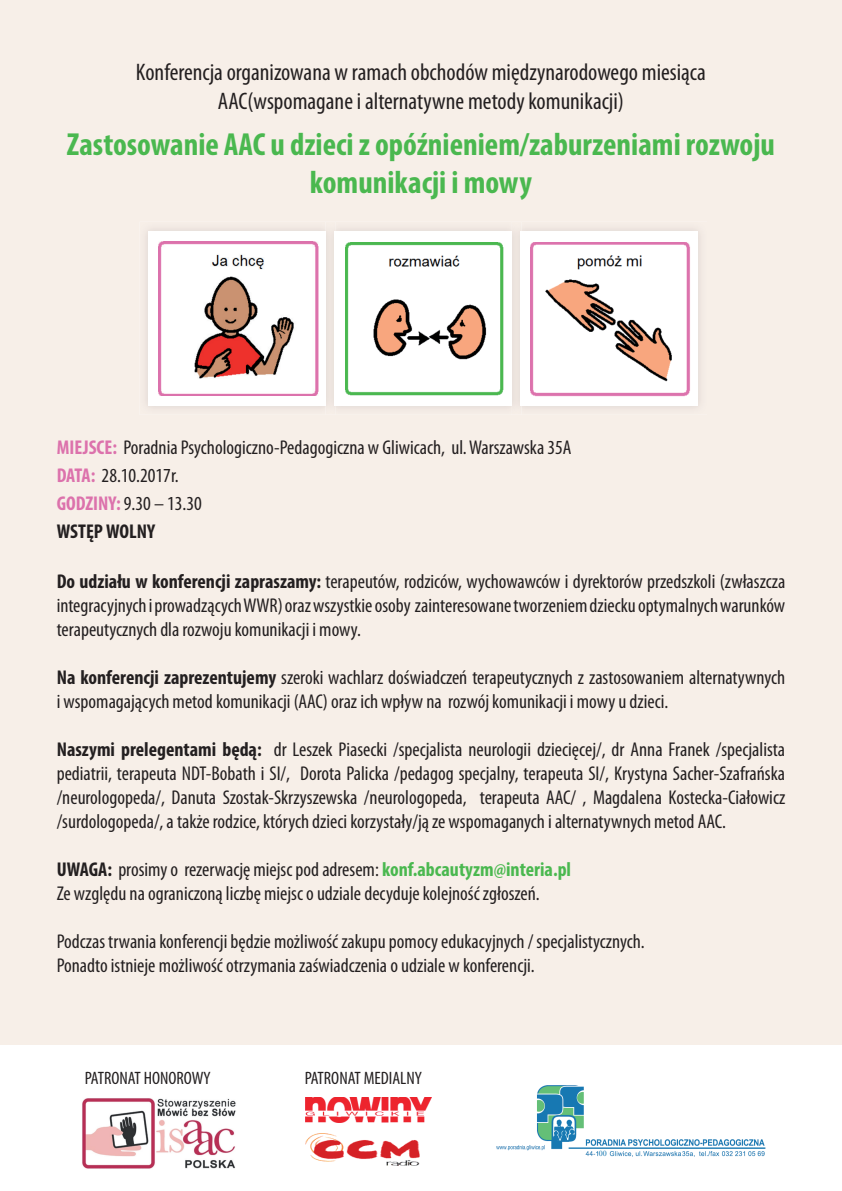
<style>
.page{position:relative;width:842px;height:1191px;background:#fff}
.page>*{position:absolute;margin:0;border:0;box-sizing:border-box;transform-origin:0 0}
.t1{font:700 condensed 32px/38.4px "Myriad Pro";color:#4ab84f;text-align:center}
.t2{font:condensed 24px/28.8px "Myriad Pro";color:#231f20;text-align:center}
.t3{font:condensed 20px/24px "Myriad Pro";color:#231f20}
.t4{font:condensed 18px "Myriad Pro";color:#231f20}
.t5{font:8px "Mongolian Baiti";color:#1778b2}
.s1{font-weight:700;color:#dc72ac}
.s2{font-weight:700}
.s3{font-weight:700;color:#4ab84f}
</style>
<div class="page">
<div style="left:0;top:0;width:842px;height:1045px;background:#f7efe8"></div>
<img style="left:139px;top:222px;width:186px;height:193px">
<div style="left:149px;top:231px;width:177px;height:174px;background:#fff"></div>
<img style="left:521px;top:222px;width:186px;height:193px">
<div style="left:520px;top:231px;width:178px;height:174px;background:#fff"></div>
<img style="left:335px;top:222px;width:176px;height:193px">
<img style="left:325px;top:222px;width:10px;height:193px">
<img style="left:325px;top:231px;width:1px;height:174px">
<div style="left:511px;top:222px;width:10px;height:193px;background:#ece4de"></div>
<img style="left:520px;top:231px;width:1px;height:174px">
<div style="left:335px;top:231px;width:177px;height:174px;background:#fff"></div>
<img style="left:496px;top:1085px;width:270px;height:72px">
<div style="left:599px;top:1149px;width:10px;height:12px;background:#fff"></div>
<img style="left:82px;top:1098px;width:154px;height:71px">
<img style="left:306px;top:1097px;width:126px;height:25px">
<img style="left:306px;top:1133px;width:113px;height:32px">
<img style="left:158px;top:241px;width:161px;height:155px">
<img style="left:530px;top:242px;width:160px;height:155px">
<img style="left:345px;top:242px;width:159px;height:154px">
<p class="t2" style="left:136px;top:57px;width:571px">Konferencja organizowana w ramach obchodów międzynarodowego miesiąca<br>AAC(wspomagane i alternatywne metody komunikacji)</p>
<h1 class="t1" style="left:67px;top:124px;width:710px">Zastosowanie AAC u dzieci z opóźnieniem/zaburzeniami rozwoju komunikacji i mowy</h1>
<p class="t3" style="left:57px;top:433px;width:516px;line-height:28px"><span class="s1">MIEJSCE:</span> Poradnia Psychologiczno-Pedagogiczna w Gliwicach, ul. Warszawska 35A <span class="s1">DATA:</span> 28.10.2017r.<br><span class="s1">GODZINY:</span> 9.30 – 13.30<br><span class="s2">WSTĘP WOLNY</span></p>
<p class="t3" style="left:57px;top:569px;width:730px;text-align:justify"><span class="s2">Do udziału w konferencji zapraszamy:</span> terapeutów, rodziców, wychowawców i dyrektorów przedszkoli (zwłaszcza integracyjnych i prowadzących WWR) oraz wszystkie osoby zainteresowane tworzeniem dziecku optymalnych warunków terapeutycznych dla rozwoju komunikacji i mowy.</p>
<p class="t3" style="left:57px;top:665px;width:730px"><span class="s2">Na konferencji zaprezentujemy</span> szeroki wachlarz doświadczeń terapeutycznych z zastosowaniem alternatywnych i wspomagających metod komunikacji (AAC) oraz ich wpływ na rozwój komunikacji i mowy u dzieci.</p>
<p class="t3" style="left:57px;top:737px;width:730px;text-align:justify"><span class="s2">Naszymi prelegentami będą:</span> dr Leszek Piasecki /specjalista neurologii dziecięcej/, dr Anna Franek /specjalista pediatrii, terapeuta NDT-Bobath i SI/, Dorota Palicka /pedagog specjalny, terapeuta SI/, Krystyna Sacher-Szafrańska /neurologopeda/, Danuta Szostak-Skrzyszewska /neurologopeda, terapeuta AAC/ , Magdalena Kostecka-Ciałowicz /surdologopeda/, a także rodzice, których dzieci korzystały/ją ze wspomaganych i alternatywnych metod AAC.</p>
<p class="t3" style="left:57px;top:857px;width:516px"><span class="s2">UWAGA:</span> prosimy o rezerwację miejsc pod adresem: <span class="s3">konf.abcautyzm@interia.pl<br></span>Ze względu na ograniczoną liczbę miejsc o udziale decyduje kolejność zgłoszeń.</p>
<p class="t3" style="left:57px;top:929px;width:590px">Podczas trwania konferencji będzie możliwość zakupu pomocy edukacyjnych / specjalistycznych.<br>Ponadto istnieje możliwość otrzymania zaświadczenia o udziale w konferencji.</p>
<p class="t4" style="left:85px;top:1067px;width:127px">PATRONAT HONOROWY</p>
<p class="t4" style="left:305px;top:1067px;width:119px">PATRONAT MEDIALNY</p>
<p class="t5" style="left:599px;top:1149px;width:9px">00</p>
</div>
